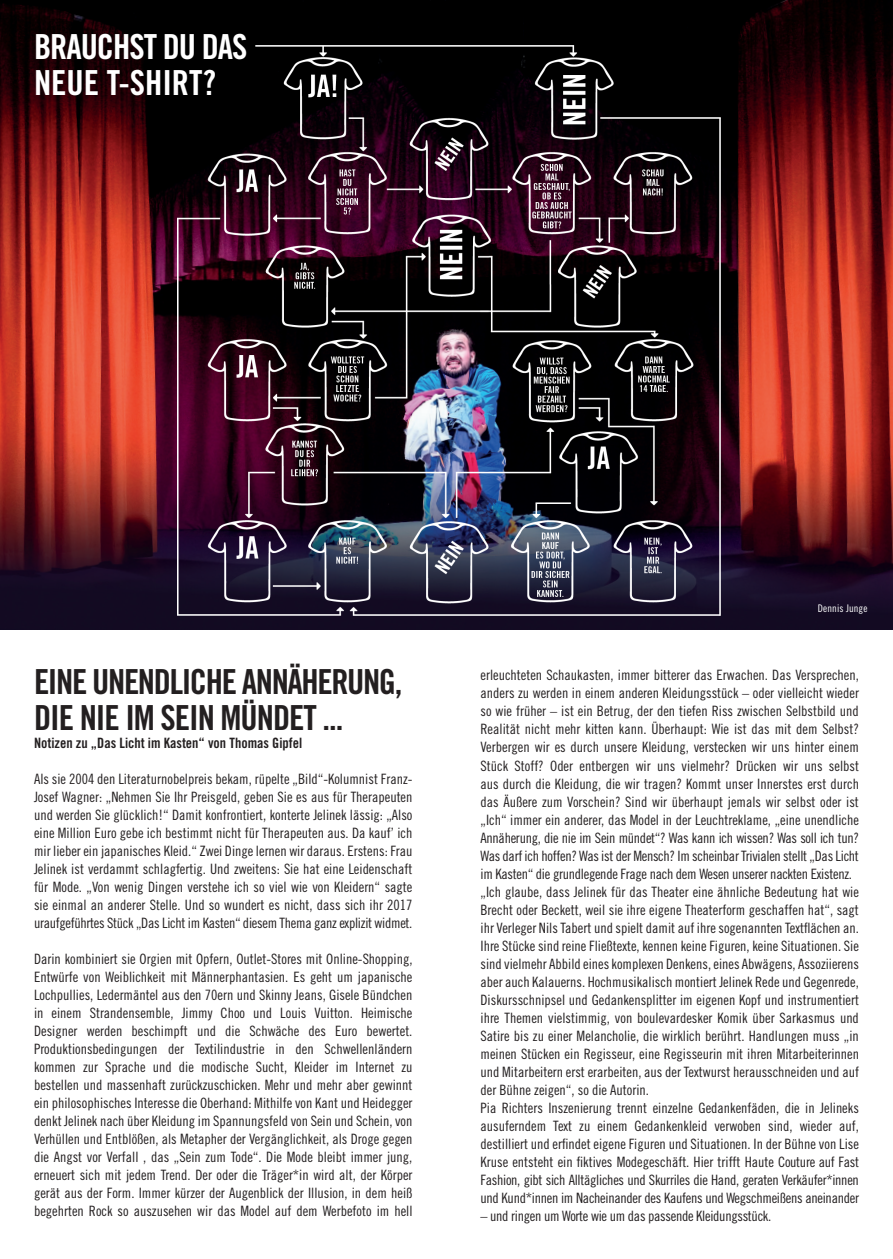
<style>
.page{position:relative;width:893px;height:1259px;background:#fff}
.page>*{position:absolute;margin:0;border:0;box-sizing:border-box;transform-origin:0 0}
.t1{font:34.5px/36px "Trade Gothic LT Std Bd Cn 20";letter-spacing:-.04em;color:#231f20}
.t2{font:34.5px/36px "Trade Gothic LT Std Bd Cn 20";letter-spacing:-.03em;color:#fff}
.t3{font:14.25px/18px "Trade Gothic LT Std Cn 18";color:#231f20;text-align:justify}
.t4{font:14.25px "Trade Gothic LT Std Cn 18";letter-spacing:-.02em;color:#231f20}
.t5{font:14.25px "Trade Gothic LT Std Bd Cn 20";color:#231f20}
.t6{font:10.5px "Trade Gothic LT Std Cn 18";letter-spacing:.01em;color:#fff}
</style>
<div class="page">
<img style="left:0;top:0;width:893px;height:629px">
<img style="left:177px;top:45px;width:543px;height:571px">
<h1 class="t2" style="left:34px;top:29px;width:215px">BRAUCHST DU DAS<br>NEUE T-SHIRT?</h1>
<h1 class="t1" style="left:34px;top:663px;width:370px">EINE UNENDLICHE ANNÄHERUNG,<br>DIE NIE IM SEIN MÜNDET ...</h1>
<p class="t5" style="left:34px;top:734px;width:270px">Notizen zu „Das Licht im Kasten“ von Thomas Gipfel</p>
<p class="t3" style="left:34px;top:770px;width:380px">Als sie 2004 den Literaturnobelpreis bekam, rüpelte „Bild“-Kolumnist Franz-Josef Wagner: „Nehmen Sie Ihr Preisgeld, geben Sie es aus für Therapeuten und werden Sie glücklich!“ Damit konfrontiert, konterte Jelinek lässig: „Also eine Million Euro gebe ich bestimmt nicht für Therapeuten aus. Da kauf’ ich mir lieber ein japanisches Kleid.“ Zwei Dinge lernen wir daraus. Erstens: Frau Jelinek ist verdammt schlagfertig. Und zweitens: Sie hat eine Leidenschaft für Mode. „Von wenig Dingen verstehe ich so viel wie von Kleidern“ sagte sie einmal an anderer Stelle. Und so wundert es nicht, dass sich ihr 2017 uraufgeführtes Stück „Das Licht im Kasten“ diesem Thema ganz explizit widmet.</p>
<p class="t3" style="left:34px;top:949px;width:380px">Darin kombiniert sie Orgien mit Opfern, Outlet-Stores mit Online-Shopping, Entwürfe von Weiblichkeit mit Männerphantasien. Es geht um japanische Lochpullies, Ledermäntel aus den 70ern und Skinny Jeans, Gisele Bündchen in einem Strandensemble, Jimmy Choo und Louis Vuitton. Heimische Designer werden beschimpft und die Schwäche des Euro bewertet.<br>Produktionsbedingungen der Textilindustrie in den Schwellenländern kommen zur Sprache und die modische Sucht, Kleider im Internet zu bestellen und massenhaft zurückzuschicken. Mehr und mehr aber gewinnt ein philosophisches Interesse die Oberhand: Mithilfe von Kant und Heidegger denkt Jelinek nach über Kleidung im Spannungsfeld von Sein und Schein, von Verhüllen und Entblößen, als Metapher der Vergänglichkeit, als Droge gegen die Angst vor Verfall , das „Sein zum Tode“. Die Mode bleibt immer jung, erneuert sich mit jedem Trend. Der oder die Träger*in wird alt, der Körper gerät aus der Form. Immer kürzer der Augenblick der Illusion, in dem heiß begehrten Rock so auszusehen wir das Model auf dem Werbefoto im hell</p>
<p class="t6" style="left:818px;top:601px;width:51px">Dennis Junge</p>
<p class="t3" style="left:480px;top:666px;width:380px;text-align:left">erleuchteten Schaukasten, immer bitterer das Erwachen. Das Versprechen, anders zu werden in einem anderen Kleidungsstück – oder vielleicht wieder so wie früher – ist ein Betrug, der den tiefen Riss zwischen Selbstbild und Realität nicht mehr kitten kann. Überhaupt: Wie ist das mit dem Selbst?<br>Verbergen wir es durch unsere Kleidung, verstecken wir uns hinter einem Stück Stoff? Oder entbergen wir uns vielmehr? Drücken wir uns selbst aus durch die Kleidung, die wir tragen? Kommt unser Innerstes erst durch das Äußere zum Vorschein? Sind wir überhaupt jemals wir selbst oder ist „Ich“ immer ein anderer, das Model in der Leuchtreklame, „eine unendliche Annäherung, die nie im Sein mü ndet“? Was kann ich wissen? Was soll ich tun?<br>Was darf ich hoffen? Was ist der Mensch? Im scheinbar Trivialen stellt „Das Licht im Kasten“ die grundlegende Frage nach dem Wesen unserer nackten Existenz. „Ich glaube, dass Jelinek für das Theater eine ähnliche Bedeutung hat wie Brecht oder Beckett, weil sie ihre eigene Theaterform geschaffen hat“, sagt ihr Verleger Nils Tabert und spielt damit auf ihre sogenannten Textflächen an.<br>Ihre Stücke sind reine Fließtexte, kennen keine Figuren, keine Situationen. Sie sind vielmehr Abbild eines komplexen Denkens, eines Abwägens, Assoziierens aber auch Kalauerns. Hochmusikalisch montiert Jelinek Rede und Gegenrede, Diskursschnipsel und Gedankensplitter im eigenen Kopf und instrumentiert ihre Themen vielstimmig, von boulevardesker Komik über Sarkasmus und Satire bis zu einer Melancholie, die wirklich berührt. Handlungen muss „in meinen Stücken ein Regisseur, eine Regisseurin mit ihren Mitarbeiterinnen und Mitarbeitern erst erarbeiten, aus der Textwurst herausschneiden und auf der Bühne zeigen“, so die Autorin.<br>Pia Richters Inszenierung trennt einzelne Gedankenfäden, die in Jelineks ausuferndem Text zu einem Gedankenkleid verwoben sind, wieder auf, destilliert und erfindet eigene Figuren und Situationen. In der Bühne von Lise Kruse entsteht ein fiktives Modegeschäft. Hier trifft Haute Couture auf Fast Fashion, gibt sich Alltägliches und Skurriles die Hand, geraten Verkäufer*innen und Kund*innen im Nacheinander des Kaufens und Wegschmeißens aneinander</p>
<p class="t4" style="left:480px;top:1207px;width:292px">– und ringen um Worte wie um das passende Kleidungsstück.</p>
</div>
